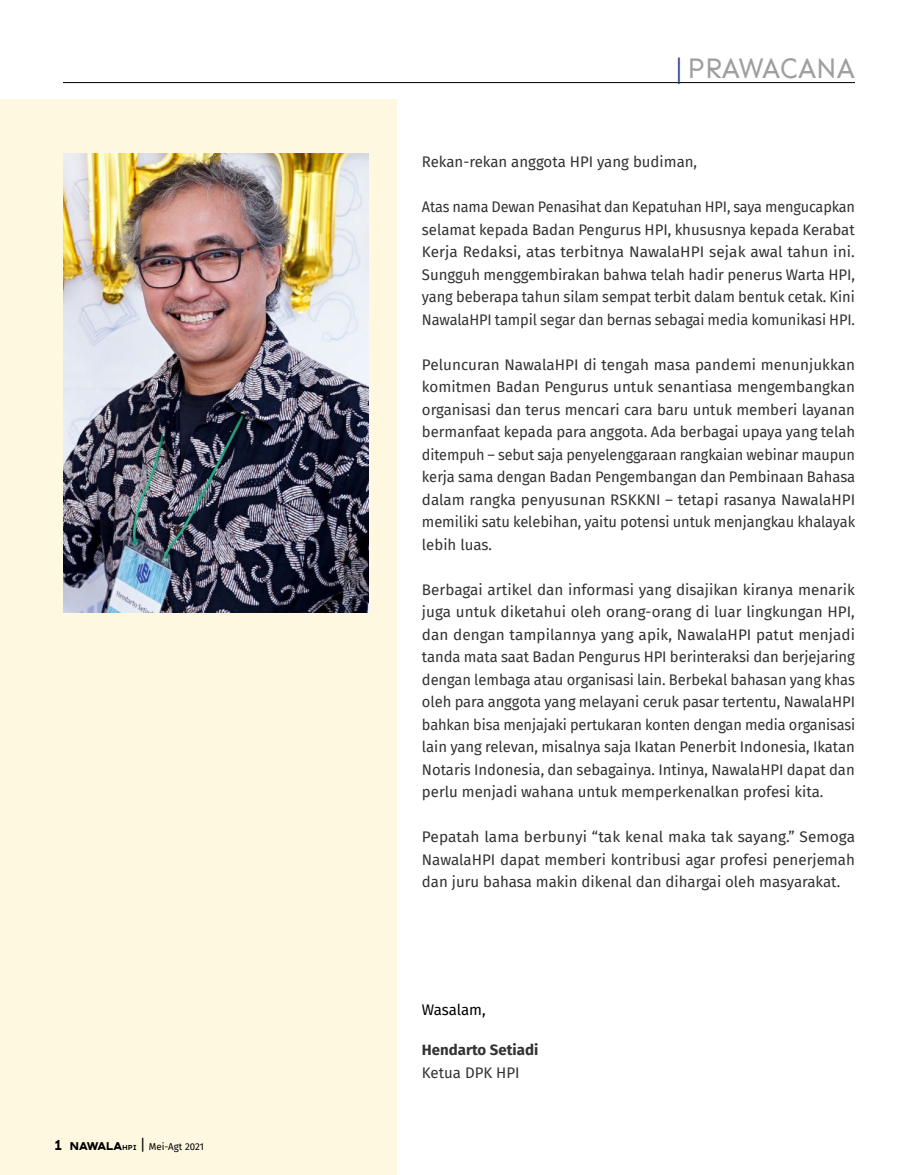
<style>
.page{position:relative;width:918px;height:1175px;background:#fff}
.page>*{position:absolute;margin:0;border:0;box-sizing:border-box;transform-origin:0 0}
.t1{font:29.7px "Sen";color:#a19e9e;scale:.91 1}
.t2{font:15px/22.5px "Fira Sans";letter-spacing:-.005em;color:#333232;text-align:justify}
.t3{font:15px/22.5px "Fira Sans";letter-spacing:-.005em;color:#333232;text-align:justify;scale:.96 1}
.t4{font:700 15px "Fira Sans";color:#333232}
.t5{font:15px "Fira Sans";letter-spacing:-.01em;color:#000}
.t6{font:9.75px "Fira Sans";color:#000}
.s1{font-family:"Sen";font-weight:700;font-size:15px}
.s2{font-family:"Aemstel";font-size:11.25px}
.s3{font-family:"Sen";font-weight:700;font-size:7.5px}
.s4{font-size:15px}
.s5{font-weight:800;color:#2f408f}
</style>
<div class="page">
<div style="left:0;top:100px;width:397px;height:1074px;background:#fff8e1"></div>
<hr style="left:63px;top:82px;width:792px;height:1px;background:#000">
<img style="left:63px;top:153px;width:306px;height:459px">
<p class="t6" style="left:54px;top:1139px;width:151px"><span class="s1">1</span> <span class="s2">NAWALA</span><span class="s3">HPI</span> <span class="s4">|</span> Mei-Agt 2021</p>
<h1 class="t1" style="left:677px;top:51px;width:197px"><span class="s5">|</span> PRAWACANA</h1>
<p class="t2" style="left:422px;top:150px;width:277px">Rekan-rekan anggota HPI yang budiman,</p>
<p class="t3" style="left:422px;top:195px;width:453px">Atas nama Dewan Penasihat dan Kepatuhan HPI, saya mengucapkan selamat kepada Badan Pengurus HPI, khususnya kepada Kerabat Kerja Redaksi, atas terbitnya NawalaHPI sejak awal tahun ini.<br>Sungguh menggembirakan bahwa telah hadir penerus Warta HPI, yang beberapa tahun silam sempat terbit dalam bentuk cetak. Kini NawalaHPI tampil segar dan bernas sebagai media komunikasi HPI.</p>
<p class="t2" style="left:422px;top:353px;width:435px">Peluncuran NawalaHPI di tengah masa pandemi menunjukkan komitmen Badan Pengurus untuk senantiasa mengembangkan organisasi dan terus mencari cara baru untuk memberi layanan bermanfaat kepada para anggota. Ada berbagai upaya yang telah ditempuh – sebut saja penyelenggaraan rangkaian webinar maupun kerja sama dengan Badan Pengembangan dan Pembinaan Bahasa dalam rangka penyusunan RSKKNI – tetapi rasanya NawalaHPI memiliki satu kelebihan, yaitu potensi untuk menjangkau khalayak lebih luas.</p>
<p class="t2" style="left:422px;top:578px;width:435px">Berbagai artikel dan informasi yang disajikan kiranya menarik juga untuk diketahui oleh orang-orang di luar lingkungan HPI, dan dengan tampilannya yang apik, NawalaHPI patut menjadi tanda mata saat Badan Pengurus HPI berinteraksi dan berjejaring dengan lembaga atau organisasi lain. Berbekal bahasan yang khas oleh para anggota yang melayani ceruk pasar tertentu, NawalaHPI bahkan bisa menjajaki pertukaran konten dengan media organisasi lain yang relevan, misalnya saja Ikatan Penerbit Indonesia, Ikatan Notaris Indonesia, dan sebagainya. Intinya, NawalaHPI dapat dan perlu menjadi wahana untuk memperkenalkan profesi kita.</p>
<p class="t2" style="left:422px;top:825px;width:435px">Pepatah lama berbunyi “tak kenal maka tak sayang.” Semoga NawalaHPI dapat memberi kontribusi agar profesi penerjemah dan juru bahasa makin dikenal dan dihargai oleh masyarakat.</p>
<p class="t5" style="left:422px;top:998px;width:65px">Wasalam,</p>
<p class="t4" style="left:422px;top:1037px;width:118px">Hendarto Setiadi</p>
<p class="t2" style="left:422px;top:1060px;width:99px">Ketua DPK HPI</p>
</div>
